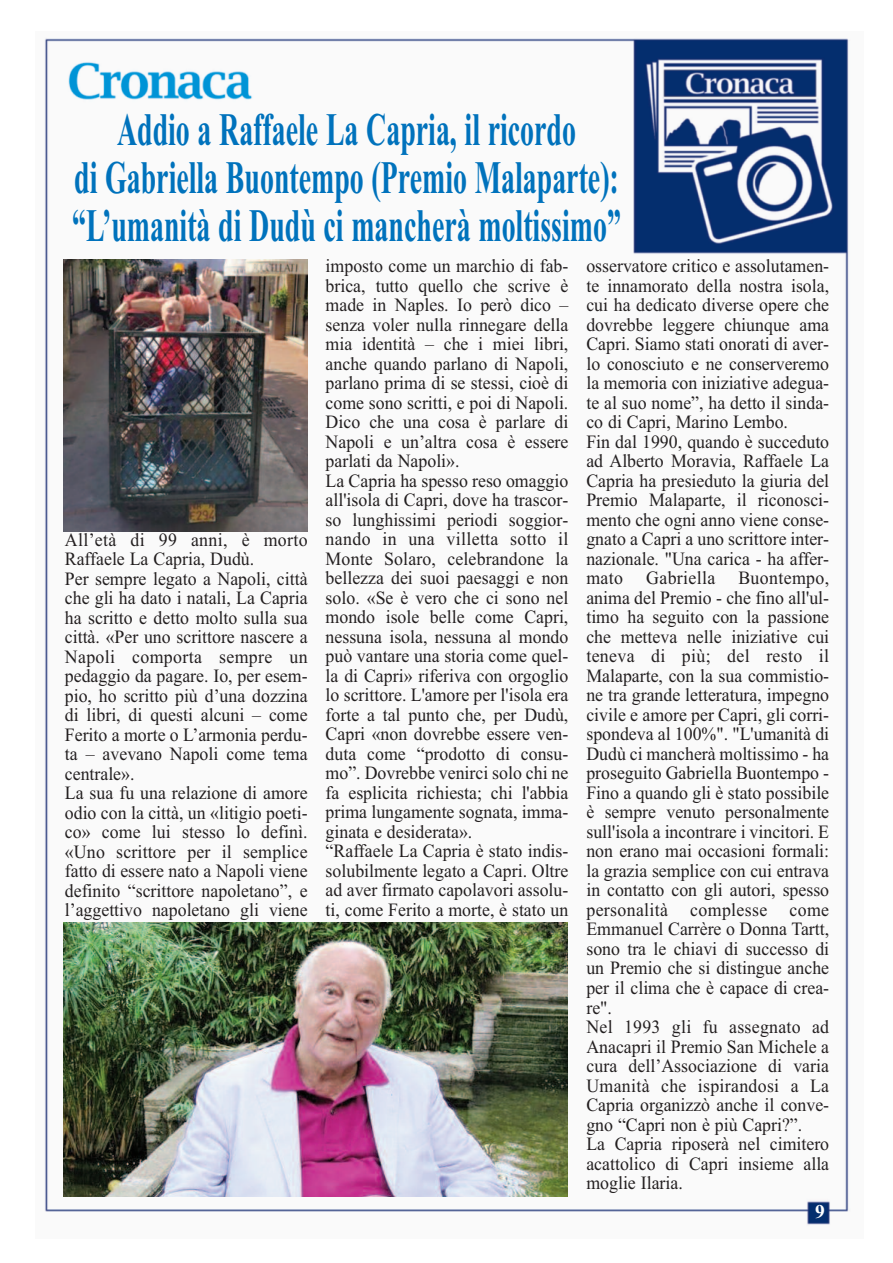
<style>
.page{position:relative;width:893px;height:1263px;background:#fff}
.page>*{position:absolute;margin:0;border:0;box-sizing:border-box;transform-origin:0 0}
.t1{font:700 46.5px/48px "Times";color:#0072bc;text-align:center;scale:.6 1}
.t2{font:700 19.5px "Times";color:#fff}
.t3{font:18.75px/19.5px "Times";color:#231f20;scale:.95 1}
</style>
<div class="page">
<img style="left:45px;top:38px;width:805px;height:1187px">
<img style="left:64px;top:260px;width:244px;height:271px">
<img style="left:64px;top:923px;width:504px;height:274px">
<h1 class="t1" style="left:72px;top:105px;width:916px">Addio a Raffaele La Capria, il ricordo<br>di Gabriella Buontempo (Premio Malaparte): “L’umanità di Dudù ci mancherà moltissimo”</h1>
<p class="t3" style="left:65px;top:529px;width:257px">All’età di 99 anni, è morto<br>Raffaele La Capria, Dudù.<br>Per sempre legato a Napoli, città che gli ha dato i natali, La Capria ha scritto e detto molto sulla sua città. «Per uno scrittore nascere a<br>Napoli comporta sempre un pedaggio da pagare. Io, per esem&shy;pio, ho scritto più d’una dozzina di libri, di questi alcuni – come<br>Ferito a morte o L’armonia perdu&shy;ta – avevano Napoli come tema centrale».<br>La sua fu una relazione di amore odio con la città, un «litigio poeti&shy;co» come lui stesso lo definì. «Uno scrittore per il semplice fatto di essere nato a Napoli viene definito “scrittore napoletano”, e l’aggettivo napoletano gli viene</p>
<p class="t3" style="left:326px;top:256px;width:257px">imposto come un marchio di fab&shy;brica, tutto quello che scrive è made in Naples. Io però dico – senza voler nulla rinnegare della mia identità – che i miei libri, anche quando parlano di Napoli, parlano prima di se stessi, cioè di come sono scritti, e poi di Napoli.<br>Dico che una cosa è parlare di<br>Napoli e un’altra cosa è essere parlati da Napoli».<br>La Capria ha spesso reso omaggio all'isola di Capri, dove ha trascor&shy;so lunghissimi periodi soggior&shy;nando in una villetta sotto il<br>Monte Solaro, celebrandone la bellezza dei suoi paesaggi e non solo. «Se è vero che ci sono nel mondo isole belle come Capri, nessuna isola, nessuna al mondo può vantare una storia come quel&shy;la di Capri» riferiva con orgoglio lo scrittore. L'amore per l'isola era forte a tal punto che, per Dudù,<br>Capri «non dovrebbe essere ven&shy;duta come “prodotto di consu&shy;mo”. Dovrebbe venirci solo chi ne fa esplicita richiesta; chi l'abbia prima lungamente sognata, imma&shy;ginata e desiderata».<br>“Raffaele La Capria è stato indis&shy;solubilmente legato a Capri. Oltre ad aver firmato capolavori assolu&shy;ti, come Ferito a morte, è stato un</p>
<p class="t3" style="left:586px;top:256px;width:257px">osservatore critico e assolutamen&shy;te innamorato della nostra isola, cui ha dedicato diverse opere che dovrebbe leggere chiunque ama<br>Capri. Siamo stati onorati di aver&shy;lo conosciuto e ne conserveremo la memoria con iniziative adegua&shy;te al suo nome”, ha detto il sinda&shy;co di Capri, Marino Lembo.<br>Fin dal 1990, quando è succeduto ad Alberto Moravia, Raffaele La<br>Capria ha presieduto la giuria del<br>Premio Malaparte, il riconosci&shy;mento che ogni anno viene conse&shy;gnato a Capri a uno scrittore inter&shy;nazionale. "Una carica - ha affer&shy;mato Gabriella Buontempo, anima del Premio - che fino all'ul&shy;timo ha seguito con la passione che metteva nelle iniziative cui teneva di più; del resto il<br>Malaparte, con la sua commistio&shy;ne tra grande letteratura, impegno civile e amore per Capri, gli corri&shy;spondeva al 100%". "L'umanità di<br>Dudù ci mancherà moltissimo - ha proseguito Gabriella Buontempo -<br>Fino a quando gli è stato possibile è sempre venuto personalmente sull'isola a incontrare i vincitori. E non erano mai occasioni formali: la grazia semplice con cui entrava in contatto con gli autori, spesso personalità complesse come<br>Emmanuel Carrère o Donna Tartt, sono tra le chiavi di successo di un Premio che si distingue anche per il clima che è capace di crea&shy;re".<br>Nel 1993 gli fu assegnato ad<br>Anacapri il Premio San Michele a cura dell’Associazione di varia<br>Umanità che ispirandosi a La<br>Capria organizzò anche il conve&shy;gno “Capri non è più Capri?”.<br>La Capria riposerà nel cimitero acattolico di Capri insieme alla moglie Ilaria.</p>
<p class="t2" style="left:815px;top:1199px;width:11px">9</p>
</div>
